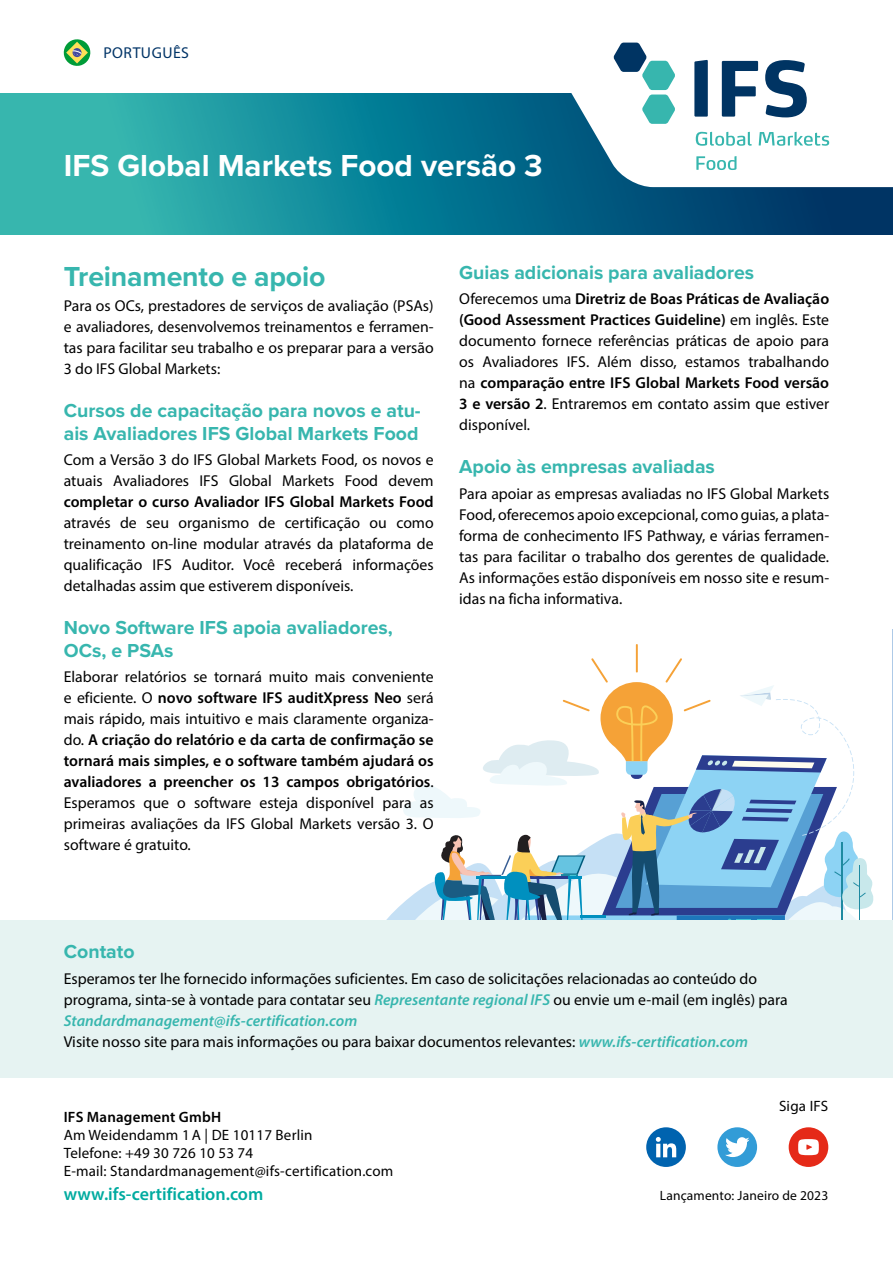
<style>
.page{position:relative;width:893px;height:1263px;background:#fff}
.page>*{position:absolute;margin:0;border:0;box-sizing:border-box;transform-origin:0 0}
.t1{font:700 31.5px "Proxima Nova";color:#fff}
.t2{font:700 28.5px "Proxima Nova";letter-spacing:-.005em;color:#37b6ae}
.t3{font:700 19.5px/22.5px "Proxima Nova";color:#37b6ae}
.t4{font:600 18px "Myriad Pro";color:#00aba0}
.t5{font:15.75px/21px "Myriad Pro";color:#000;text-align:justify}
.t6{font:600 15.75px "Myriad Pro";color:#000}
.t7{font:15.75px "Myriad Pro";letter-spacing:.03em;color:#003467}
.t8{font:15px/18px "Myriad Pro";letter-spacing:.01em;color:#000}
.t9{font:600 15px "Myriad Pro";letter-spacing:.01em;color:#000}
.t10{font:13.5px "Myriad Pro";letter-spacing:.01em;color:#000}
.s1{font-weight:600}
.s2{font-weight:600;font-style:italic;color:#37b6ae}
</style>
<div class="page">
<svg style="left:0;top:94px;width:893px;height:141px;background:#168697"></svg>
<svg style="left:531px;top:42px;width:362px;height:145px"></svg>
<svg style="left:694px;top:60px;width:113px;height:57px"></svg>
<svg style="left:614px;top:43px;width:61px;height:81px"></svg>
<svg style="left:696px;top:156px;width:40px;height:14px"></svg>
<svg style="left:696px;top:132px;width:133px;height:14px"></svg>
<svg style="left:63px;top:39px;width:28px;height:27px"></svg>
<hr style="left:892px;top:629px;width:1px;height:317px;background:#aecae7">
<hr style="left:636px;top:644px;width:2px;height:28px;background:#f5a237">
<svg style="left:382px;top:658px;width:493px;height:263px"></svg>
<div style="left:0;top:921px;width:893px;height:157px;background:#e6f3f2"></div>
<div style="left:646px;top:1127px;width:40px;height:40px;background:#0063af;border-radius:50%"></div>
<svg style="left:656px;top:1137px;width:20px;height:20px"></svg>
<div style="left:717px;top:1127px;width:40px;height:40px;background:#329cd7;border-radius:50%"></div>
<svg style="left:725px;top:1137px;width:24px;height:20px"></svg>
<div style="left:789px;top:1127px;width:39px;height:40px;background:#e52a18;border-radius:50%"></div>
<div style="left:798px;top:1139px;width:21px;height:16px;background:#fff;border-radius:50%"></div>
<svg style="left:806px;top:1144px;width:6px;height:6px"></svg>
<p class="t7" style="left:103px;top:43px;width:87px">PORTUGUÊS</p>
<h1 class="t1" style="left:64px;top:147px;width:480px">IFS Global Markets Food versão 3</h1>
<h2 class="t2" style="left:64px;top:260px;width:263px">Treinamento e apoio</h2>
<p class="t5" style="left:64px;top:295px;width:371px">Para os OCs, prestadores de serviços de avaliação (PSAs) e avaliadores, desenvolvemos treinamentos e ferramen&shy;tas para facilitar seu trabalho e os preparar para a versão 3 do IFS Global Markets:</p>
<p class="t3" style="left:64px;top:400px;width:359px">Cursos de capacitação para novos e atu&shy;ais Avaliadores IFS Global Markets Food</p>
<p class="t5" style="left:64px;top:449px;width:371px">Com a Versão 3 do IFS Global Markets Food, os novos e atuais Avaliadores IFS Global Markets Food devem</p>
<p class="t6" style="left:64px;top:492px;width:371px">completar o curso Avaliador IFS Global Markets Food</p>
<p class="t5" style="left:64px;top:512px;width:371px">através de seu organismo de certificação ou como treinamento on-line modular através da plataforma de qualificação IFS Auditor. Você receberá informações detalhadas assim que estiverem disponíveis.</p>
<p class="t3" style="left:64px;top:617px;width:331px">Novo Software IFS apoia avaliadores,<br>OCs, e PSAs</p>
<p class="t5" style="left:64px;top:666px;width:371px">Elaborar relatórios se tornará muito mais conveniente e eficiente. O <span class="s1">novo software IFS auditXpress Neo</span> será mais rápido, mais intuitivo e mais claramente organiza&shy;do. <span class="s1">A criação do relatório e da carta de confirmação se tornará mais simples, e o software também ajudará os avaliadores a preencher os 13 campos obrigatórios</span>.<br>Esperamos que o software esteja disponível para as primeiras avaliações da IFS Global Markets versão 3. O software é gratuito.</p>
<p class="t3" style="left:459px;top:262px;width:297px">Guias adicionais para avaliadores</p>
<p class="t5" style="left:459px;top:288px;width:371px">Oferecemos uma <span class="s1">Diretriz de Boas Práticas de Avaliação (Good Assessment Practices Guideline)</span> em inglês. Este documento fornece referências práticas de apoio para os Avaliadores IFS. Além disso, estamos trabalhando na <span class="s1">comparação entre IFS Global Markets Food versão 3 e versão 2</span>. Entraremos em contato assim que estiver disponível.</p>
<p class="t3" style="left:459px;top:456px;width:257px">Apoio às empresas avaliadas</p>
<p class="t5" style="left:459px;top:483px;width:371px">Para apoiar as empresas avaliadas no IFS Global Markets Food, oferecemos apoio excepcional, como guias, a plata&shy;forma de conhecimento IFS Pathway, e várias ferramen&shy;tas para facilitar o trabalho dos gerentes de qualidade.<br>As informações estão disponíveis em nosso site e resum&shy;idas na ficha informativa.</p>
<p class="t3" style="left:64px;top:941px;width:72px">Contato</p>
<p class="t5" style="left:64px;top:968px;width:725px;text-align:left">Esperamos ter lhe fornecido informações suficientes. Em caso de solicitações relacionadas ao conteúdo do programa, sinta-se à vontade para contatar seu <span class="s2">Representante regional IFS</span> ou envie um e-mail (em inglês) para <span class="s2">Standardmanagement@ifs-certification.com<br></span>Visite nosso site para mais informações ou para baixar documentos relevantes: <span class="s2">www.ifs-certification.com</span></p>
<p class="t9" style="left:64px;top:1107px;width:159px">IFS Management GmbH</p>
<p class="t8" style="left:64px;top:1125px;width:331px">Am Weidendamm 1A | DE 10117 Berlin<br>Telefone: +49 30 726 10 53 74<br>E-mail: Standardmanagement@ifs-certification.com</p>
<p class="t4" style="left:64px;top:1183px;width:201px">www.ifs-certification.com</p>
<p class="t8" style="left:779px;top:1097px;width:51px">Siga IFS</p>
<p class="t10" style="left:660px;top:1187px;width:170px">Lançamento: Janeiro de 2023</p>
</div>
